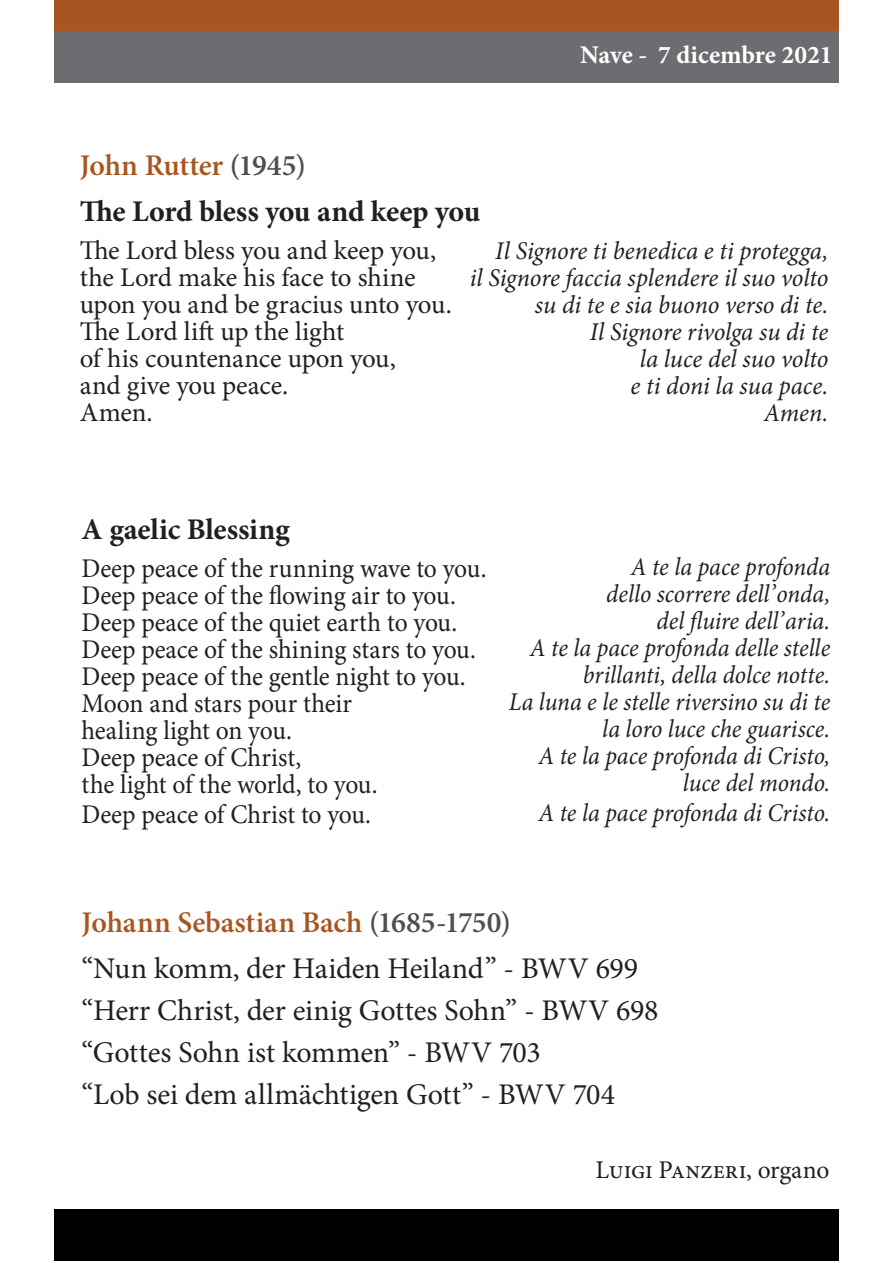
<style>
.page{position:relative;width:893px;height:1263px;background:#fff}
.page>*{position:absolute;margin:0;border:0;box-sizing:border-box;transform-origin:0 0}
.t1{font:30px/42px "Minion Pro";letter-spacing:-.005em;color:#231f20}
.t2{font:700 30px/46.5px "Minion Pro";letter-spacing:-.01em;color:#231f20}
.t3{font:27px/27px "Minion Pro";letter-spacing:-.005em;color:#231f20;scale:.95 1}
.t4{font:27px/27px "Minion Pro";letter-spacing:-.005em;color:#231f20}
.t5{font:italic 25.5px/27px "Minion Pro";color:#231f20;text-align:right;scale:.94 1}
.t6{font:italic 25.5px/27px "Minion Pro";color:#231f20;text-align:right}
.t7{font:25.5px "Minion Pro";letter-spacing:-.005em;color:#231f20}
.t8{font:700 25.5px "Minion Pro";letter-spacing:-.005em;color:#fff}
.s1{font-weight:600;color:#a85621}
.s2{font-weight:600;color:#4f504c}
</style>
<div class="page">
<div style="left:54px;top:0;width:785px;height:82px;background:#6c6d70"></div>
<div style="left:54px;top:0;width:785px;height:30px;background:#a85621"></div>
<div style="left:54px;top:1209px;width:785px;height:52px;background:#000"></div>
<p class="t8" style="left:580px;top:37px;width:254px">Nave - 7 dicembre 2021</p>
<p class="t2" style="left:80px;top:142px;width:402px"><span class="s1">John Rutter</span> <span class="s2">(1945)<br></span>The Lord bless you and keep you</p>
<p class="t4" style="left:80px;top:237px;width:374px">The Lord bless you and keep you, the Lord make his face to shine upon you and be gracius unto you.<br>The Lord lift up the light<br>of his countenance upon you,<br>and give you peace.<br>Amen.</p>
<p class="t6" style="left:470px;top:237px;width:360px">Il Signore ti benedica e ti protegga,<br>il Signore faccia splendere il suo volto su di te e sia buono verso di te.<br>Il Signore rivolga su di te<br>la luce del suo volto<br>e ti doni la sua pace.<br>Amen.</p>
<p class="t2" style="left:82px;top:506px;width:210px">A gaelic Blessing</p>
<p class="t3" style="left:82px;top:555px;width:428px">Deep peace of the running wave to you.<br>Deep peace of the flowing air to you.<br>Deep peace of the quiet earth to you.<br>Deep peace of the shining stars to you.<br>Deep peace of the gentle night to you.<br>Moon and stars pour their<br>healing light on you.<br>Deep peace of Christ,<br>the light of the world, to you.</p>
<p class="t3" style="left:82px;top:801px;width:306px">Deep peace of Christ to you.</p>
<p class="t5" style="left:509px;top:554px;width:344px">A te la pace profonda<br>dello scorrere dell’onda,<br>del fluire dell’aria.<br>A te la pace profonda delle stelle brillanti, della dolce notte.<br>La luna e le stelle riversino su di te la loro luce che guarisce.<br>A te la pace profonda di Cristo, luce del mondo.</p>
<p class="t5" style="left:538px;top:800px;width:312px">A te la pace profonda di Cristo.</p>
<p class="t1" style="left:82px;top:899px;width:558px;line-height:46.5px"><span class="s1">Johann Sebastian Bach</span> <span class="s2">(1685-1750)<br></span>“Nun komm, der Haiden Heiland” - BWV 699</p>
<p class="t1" style="left:82px;top:990px;width:578px">“Herr Christ, der einig Gottes Sohn” - BWV 698 “Gottes Sohn ist kommen” - BWV 703<br>“Lob sei dem allmächtigen Gott” - BWV 704</p>
<p class="t7" style="left:595px;top:1152px;width:235px">Luigi Panzeri, organo</p>
</div>
